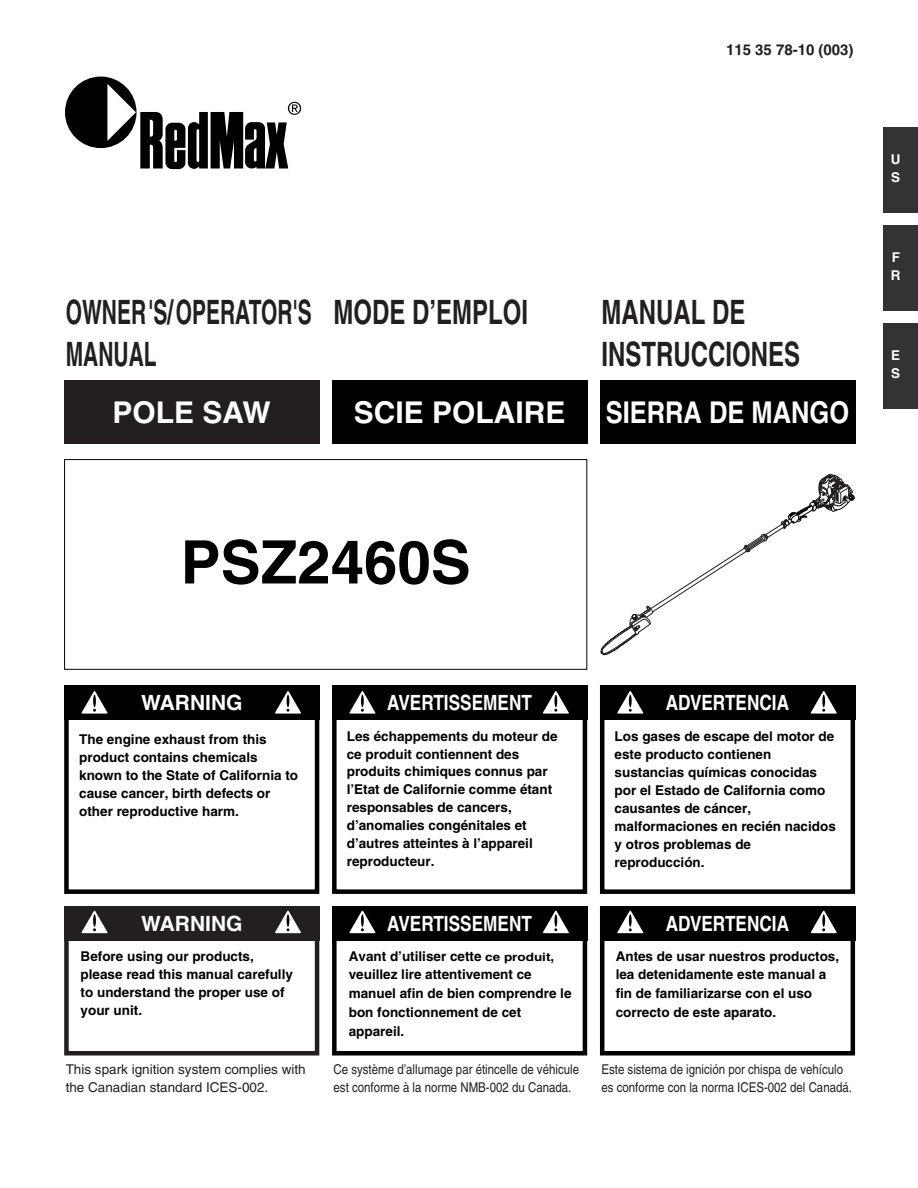
<style>
.page{position:relative;width:918px;height:1188px;background:#fff}
.page>*{position:absolute;margin:0;border:0;box-sizing:border-box;transform-origin:0 0}
.t1{font:700 60px "Helvetica";color:#000}
.t2{font:700 33.6px/42px "Helvetica";color:#231f20;scale:.71 1}
.t3{font:700 33.6px/42px "Helvetica";color:#231f20;scale:.63 1}
.t4{font:700 30px "Helvetica";color:#fff}
.t5{font:700 30px "Helvetica";color:#fff;scale:.85 1}
.t6{font:700 condensed 21px "Helvetica";color:#fff}
.t7{font:700 21px "Helvetica";color:#fff}
.t8{font:700 15px "Helvetica";color:#231f20}
.t9{font:700 13.5px/18px "Helvetica";color:#000}
.t10{font:13.5px/18px "Helvetica";color:#231f20;scale:.85 1}
.t11{font:13.5px/18px "Helvetica";color:#231f20}
.t12{font:700 13.5px/18px "Helvetica";color:#fff}
.s1{font-size:11.55px}
</style>
<div class="page">
<svg style="left:600px;top:473px;width:255px;height:182px"></svg>
<div style="left:64px;top:380px;width:255px;height:64px;background:#231f20"></div>
<div style="left:332px;top:380px;width:255px;height:64px;background:#000"></div>
<div style="left:600px;top:380px;width:255px;height:64px;background:#000"></div>
<div style="left:65px;top:77px;width:72px;height:71px;background:#000;border-radius:50%"></div>
<svg style="left:107px;top:84px;width:194px;height:85px"></svg>
<div style="left:64px;top:907px;width:255px;height:149px;border:4px solid #231f20"></div>
<div style="left:64px;top:907px;width:255px;height:34px;background:#231f20"></div>
<svg style="left:82px;top:911px;width:26px;height:22px"></svg>
<svg style="left:275px;top:911px;width:26px;height:22px"></svg>
<div style="left:64px;top:686px;width:255px;height:208px;border:4px solid #000"></div>
<div style="left:64px;top:686px;width:255px;height:34px;background:#000"></div>
<svg style="left:82px;top:691px;width:26px;height:23px"></svg>
<svg style="left:275px;top:691px;width:26px;height:23px"></svg>
<div style="left:332px;top:907px;width:255px;height:149px;border:4px solid #000"></div>
<div style="left:332px;top:907px;width:255px;height:34px;background:#000"></div>
<svg style="left:349px;top:911px;width:27px;height:22px"></svg>
<svg style="left:543px;top:911px;width:26px;height:22px"></svg>
<div style="left:332px;top:686px;width:255px;height:208px;border:4px solid #000"></div>
<div style="left:332px;top:686px;width:255px;height:34px;background:#000"></div>
<svg style="left:349px;top:691px;width:27px;height:23px"></svg>
<svg style="left:543px;top:691px;width:26px;height:23px"></svg>
<div style="left:600px;top:907px;width:255px;height:149px;border:4px solid #000"></div>
<div style="left:600px;top:907px;width:255px;height:34px;background:#000"></div>
<svg style="left:617px;top:911px;width:26px;height:22px"></svg>
<svg style="left:811px;top:911px;width:26px;height:22px"></svg>
<div style="left:600px;top:686px;width:255px;height:208px;border:4px solid #000"></div>
<div style="left:600px;top:686px;width:255px;height:34px;background:#000"></div>
<svg style="left:617px;top:691px;width:26px;height:23px"></svg>
<svg style="left:811px;top:691px;width:26px;height:23px"></svg>
<div style="left:64px;top:459px;width:523px;height:211px;border:1px solid #000"></div>
<div style="left:884px;top:128px;width:34px;height:85px;background:#333"></div>
<div style="left:884px;top:225px;width:34px;height:85px;background:#333"></div>
<div style="left:884px;top:323px;width:34px;height:85px;background:#333"></div>
<p class="t8" style="left:726px;top:44px;width:129px">115 35 78-10 (003)</p>
<h2 class="t3" style="left:66px;top:294px;width:392px">OWNER'S/OPERATOR'S<br>MANUAL</h2>
<h2 class="t2" style="left:334px;top:294px;width:276px">MODE D’EMPLOI</h2>
<h2 class="t2" style="left:601px;top:294px;width:281px">MANUAL DE<br>INSTRUCCIONES</h2>
<h3 class="t4" style="left:113px;top:402px;width:160px">POLE SAW</h3>
<h3 class="t4" style="left:354px;top:402px;width:213px">SCIE POLAIRE</h3>
<h3 class="t5" style="left:606px;top:402px;width:288px">SIERRA DE MANGO</h3>
<p class="t12" style="left:891px;top:152px;width:11px">U<br>S</p>
<p class="t12" style="left:891px;top:250px;width:11px">F<br>R</p>
<p class="t12" style="left:891px;top:348px;width:11px">E<br>S</p>
<h1 class="t1" style="left:181px;top:540px;width:292px">PSZ2460S</h1>
<h3 class="t7" style="left:141px;top:695px;width:103px">WARNING</h3>
<p class="t9" style="left:79px;top:731px;width:220px">The engine exhaust from this product contains chemicals known to the State of California to cause cancer, birth defects or other reproductive harm.</p>
<h3 class="t7" style="left:141px;top:916px;width:103px">WARNING</h3>
<p class="t9" style="left:81px;top:948px;width:214px">Before using our products, please read this manual carefully to understand the proper use of your unit.</p>
<h3 class="t6" style="left:387px;top:695px;width:146px">AVERTISSEMENT</h3>
<p class="t9" style="left:347px;top:728px;width:212px">Les échappements du moteur de ce produit contiennent des produits chimiques connus par l’Etat de Californie comme étant responsables de cancers, d’anomalies congénitales et d’autres atteintes à l’appareil reproducteur.</p>
<h3 class="t6" style="left:387px;top:916px;width:146px">AVERTISSEMENT</h3>
<p class="t9" style="left:349px;top:948px;width:224px;line-height:18.9px">Avant d’utiliser cette <span class="s1">ce produit</span>, veuillez lire attentivement ce manuel afin de bien comprendre le bon fonctionnement de cet appareil.</p>
<h3 class="t6" style="left:666px;top:695px;width:125px">ADVERTENCIA</h3>
<p class="t9" style="left:615px;top:728px;width:223px">Los gases de escape del motor de este producto contienen sustancias químicas conocidas por el Estado de California como causantes de cáncer, malformaciones en recién nacidos y otros problemas de reproducción.</p>
<h3 class="t6" style="left:666px;top:916px;width:125px">ADVERTENCIA</h3>
<p class="t9" style="left:616px;top:948px;width:225px;line-height:18.9px">Antes de usar nuestros productos, lea detenidamente este manual a fin de familiarizarse con el uso correcto de este aparato.</p>
<p class="t11" style="left:66px;top:1062px;width:242px">This spark ignition system complies with the Canadian standard ICES-002.</p>
<p class="t10" style="left:334px;top:1062px;width:290px">Ce système d’allumage par étincelle de véhicule est conforme à la norme NMB-002 du Canada.</p>
<p class="t10" style="left:601px;top:1062px;width:296px">Este sistema de ignición por chispa de vehículo es conforme con la norma ICES-002 del Canadá.</p>
</div>
